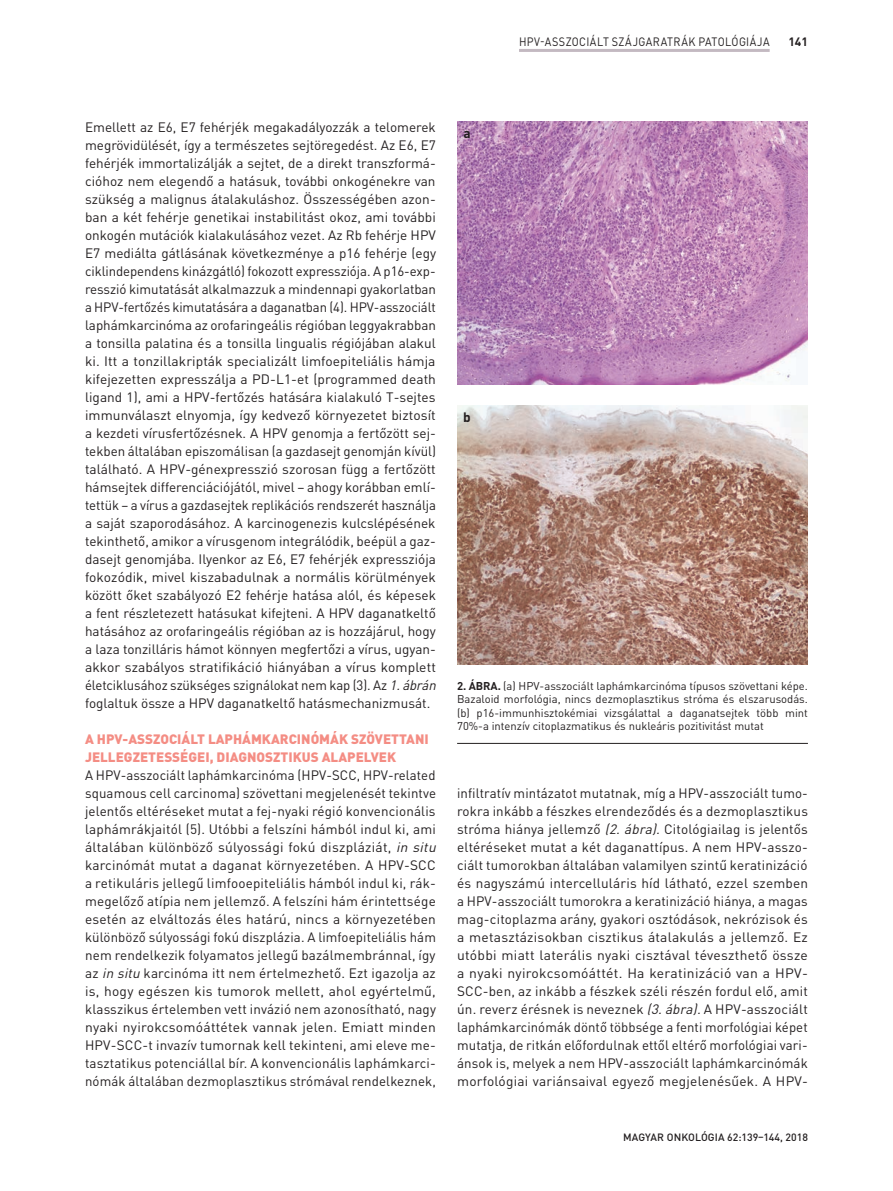
<style>
.page{position:relative;width:893px;height:1191px;background:#fff}
.page>*{position:absolute;margin:0;border:0;box-sizing:border-box;transform-origin:0 0}
.kenyér{font:13.5px/18px "DIN Pro";color:#231f20}
.alcím1{font:900 13.5px/18px "DIN Pro";color:#f48d84}
.kenyér-2{font:700 13.5px "DIN Pro";color:#231f20}
.t1{font:12px "DIN Pro";letter-spacing:.035em;color:#231f20;scale:.9 1}
.t2{font:700 12px "DIN Pro";color:#231f20}
.képaláírás{font:11.25px/13.5px "DIN Pro";color:#231f20;text-align:justify}
.t3{font:500 10.5px "DIN Pro";color:#231f20}
.s1{font-style:italic}
.s2{font-weight:700}
</style>
<div class="page">
<hr style="left:519px;top:49px;width:251px;height:3px;background:#c3b9c1">
<hr style="left:457px;top:743px;width:351px;height:1px;background:#231f20">
<img style="left:457px;top:405px;width:351px;height:259px">
<img style="left:457px;top:122px;width:351px;height:263px">
<p class="t1" style="left:519px;top:34px;width:280px">HPV-ASSZOCIÁLT SZÁJGARATRÁK PATOLÓGIÁJA</p>
<p class="t2" style="left:788px;top:33px;width:21px">141</p>
<p class="kenyér" style="left:85px;top:117px;width:356px">Emellett az E6, E7 fehérjék megakadályozzák a telomerek megrövidülését, így a természetes sejtöregedést. Az E6, E7 fehérjék immortalizálják a sejtet, de a direkt transzformá&shy;cióhoz nem elegendő a hatásuk, további onkogénekre van szükség a malignus átalakuláshoz. Összességében azon&shy;ban a két fehérje genetikai instabilitást okoz, ami további onkogén mutációk kialakulásához vezet. Az Rb fehérje HPV E7 mediálta gátlásának következménye a p16 fehérje (egy ciklindependens kinázgátló) fokozott expressziója. A p16-exp&shy;resszió kimutatását alkalmazzuk a mindennapi gyakorlatban a HPV-fertőzés kimutatására a daganatban (4). HPV-asszociált laphámkarcinóma az orofaringeális régióban leggyakrabban a tonsilla palatina és a tonsilla lingualis régiójában alakul ki. Itt a tonzillakripták specializált limfoepiteliális hámja kifejezetten expresszálja a PD-L1-et (programmed death ligand 1), ami a HPV-fertőzés hatására kialakuló T-sejtes immunválaszt elnyomja, így kedvező környezetet biztosít a kezdeti vírusfertőzésnek. A HPV genomja a fertőzött sej&shy;tekben általában episzomálisan (a gazdasejt genomján kívül) található. A HPV-génexpresszió szorosan függ a fertőzött hámsejtek differenciációjától, mivel – ahogy korábban emlí&shy;tettük – a vírus a gazdasejtek replikációs rendszerét használja a saját szaporodásához. A karcinogenezis kulcslépésének tekinthető, amikor a vírusgenom integrálódik, beépül a gaz&shy;dasejt genomjába. Ilyenkor az E6, E7 fehérjék expressziója fokozódik, mivel kiszabadulnak a normális körülmények között őket szabályozó E2 fehérje hatása alól, és képesek a fent részletezett hatásukat kifejteni. A HPV daganatkeltő hatásához az orofaringeális régióban az is hozzájárul, hogy a laza tonzilláris hámot könnyen megfertőzi a vírus, ugyan&shy;akkor szabályos stratifikáció hiányában a vírus komplett életciklusához szükséges szignálokat nem kap (3). Az <span class="s1">1.ábrán </span>foglaltuk össze a HPV daganatkeltő hatásmechanizmusát.</p>
<p class="alcím1" style="left:85px;top:729px;width:345px">A HPV-ASSZOCIÁLT LAPHÁMKARCINÓMÁK SZÖVETTANI<br>JELLEGZETESSÉGEI, DIAGNOSZTIKUS ALAPELVEK</p>
<p class="kenyér" style="left:85px;top:765px;width:356px">A HPV-asszociált laphámkarcinóma (HPV-SCC, HPV-related squamous cell carcinoma) szövettani megjelenését tekintve jelentős eltéréseket mutat a fej-nyaki régió konvencionális laphámrákjaitól (5). Utóbbi a felszíni hámból indul ki, ami általában különböző súlyossági fokú diszpláziát, <span class="s1">in situ </span>karcinómát mutat a daganat környezetében. A HPV-SCC a retikuláris jellegű limfooepiteliális hámból indul ki, rák&shy;megelőző atípia nem jellemző. A felszíni hám érintettsége esetén az elváltozás éles határú, nincs a környezetében különböző súlyossági fokú diszplázia. A limfoepiteliális hám nem rendelkezik folyamatos jellegű bazálmembránnal, így az <span class="s1">in situ</span> karcinóma itt nem értelmezhető. Ezt igazolja az is, hogy egészen kis tumorok mellett, ahol egyértelmű, klasszikus értelemben vett invázió nem azonosítható, nagy nyaki nyirokcsomóáttétek vannak jelen. Emiatt minden HPV-SCC-t invazív tumornak kell tekinteni, ami eleve me&shy;tasztatikus potenciállal bír. A konvencionális laphámkarci&shy;nómák általában dezmoplasztikus strómával rendelkeznek,</p>
<p class="kenyér-2" style="left:463px;top:124px;width:9px">a</p>
<p class="kenyér-2" style="left:463px;top:408px;width:9px">b</p>
<p class="képaláírás" style="left:457px;top:678px;width:352px"><span class="s2">2. ÁBRA.</span> (a) HPV-asszociált laphámkarcinóma típusos szövettani képe.<br>Bazaloid morfológia, nincs dezmoplasztikus stróma és elszarusodás. (b) p16-immunhisztokémiai vizsgálattal a daganatsejtek több mint 70%-a intenzív citoplazmatikus és nukleáris pozitivitást mutat</p>
<p class="kenyér" style="left:457px;top:783px;width:352px;text-align:justify">infiltratív mintázatot mutatnak, míg a HPV-asszociált tumo&shy;rokra inkább a fészkes elrendeződés és a dezmoplasztikus stróma hiánya jellemző <span class="s1">(2.ábra).</span>Citológiailag is jelentős eltéréseket mutat a két daganattípus. A nem HPV-asszo&shy;ciált tumorokban általában valamilyen szintű keratinizáció és nagyszámú intercelluláris híd látható, ezzel szemben a HPV-asszociált tumorokra a keratinizáció hiánya, a magas mag-citoplazma arány, gyakori osztódások, nekrózisok és a metasztázisokban cisztikus átalakulás a jellemző. Ez utóbbi miatt laterális nyaki cisztával téveszthető össze a nyaki nyirokcsomóáttét. Ha keratinizáció van a HPV-SCC-ben, az inkább a fészkek széli részén fordul elő, amit ún. reverz érésnek is neveznek <span class="s1">(3.ábra).</span>A HPV-asszociált laphámkarcinómák döntő többsége a fenti morfológiai képet mutatja, de ritkán előfordulnak ettől eltérő morfológiai vari&shy;ánsok is, melyek a nem HPV-asszociált laphámkarcinómák morfológiai variánsaival egyező megjelenésűek. A HPV-</p>
<p class="t3" style="left:623px;top:1129px;width:186px">MAGYAR ONKOLÓGIA 62:139–144, 2018</p>
</div>
